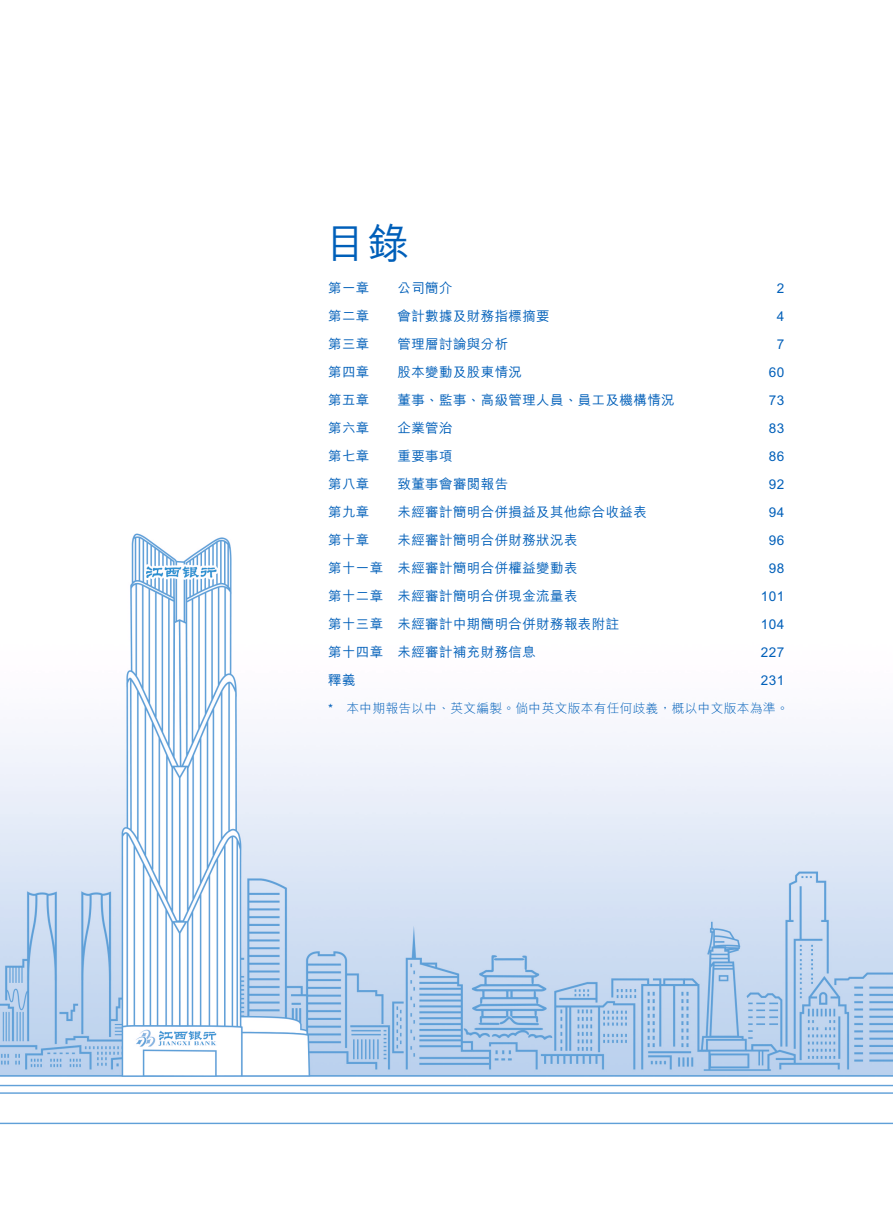
<style>
.page{position:relative;width:893px;height:1212px;background:#fff}
.page>*{position:absolute;margin:0;border:0;box-sizing:border-box;transform-origin:0 0}
.t1{font:500 42px "M Hei HK";color:#005fb9}
.t2{font:500 13.5px "M Hei HK";letter-spacing:.03em;color:#005fb9}
.t3{font:300 12.75px "M Hei HK";letter-spacing:.02em;color:#005fb9}
.s1{font-family:"Helvetica LT Std";font-weight:400}
</style>
<div class="page">
<img style="left:0;top:533px;width:893px;height:592px">
<h1 class="t1" style="left:325px;top:213px;width:85px">目錄</h1>
<p class="t2" style="left:328px;top:278px;width:43px">第一章</p>
<p class="t2" style="left:397px;top:278px;width:57px">公司簡介</p>
<p class="t2" style="left:777px;top:278px;width:9px">2</p>
<p class="t2" style="left:328px;top:306px;width:43px">第二章</p>
<p class="t2" style="left:397px;top:306px;width:154px">會計數據及財務指標摘要</p>
<p class="t2" style="left:777px;top:306px;width:9px">4</p>
<p class="t2" style="left:328px;top:334px;width:43px">第三章</p>
<p class="t2" style="left:397px;top:334px;width:112px">管理層討論與分析</p>
<p class="t2" style="left:777px;top:334px;width:9px">7</p>
<p class="t2" style="left:328px;top:362px;width:43px">第四章</p>
<p class="t2" style="left:397px;top:362px;width:126px">股本變動及股東情況</p>
<p class="t2" style="left:769px;top:362px;width:17px">60</p>
<p class="t2" style="left:328px;top:390px;width:43px">第五章</p>
<p class="t2" style="left:397px;top:390px;width:279px">董事、監事、高級管理人員、員工及機構情況</p>
<p class="t2" style="left:769px;top:390px;width:17px">73</p>
<p class="t2" style="left:328px;top:418px;width:43px">第六章</p>
<p class="t2" style="left:397px;top:418px;width:57px">企業管治</p>
<p class="t2" style="left:769px;top:418px;width:17px">83</p>
<p class="t2" style="left:328px;top:446px;width:43px">第七章</p>
<p class="t2" style="left:397px;top:446px;width:57px">重要事項</p>
<p class="t2" style="left:769px;top:446px;width:17px">86</p>
<p class="t2" style="left:328px;top:474px;width:43px">第八章</p>
<p class="t2" style="left:397px;top:474px;width:112px">致董事會審閱報告</p>
<p class="t2" style="left:769px;top:474px;width:17px">92</p>
<p class="t2" style="left:328px;top:502px;width:43px">第九章</p>
<p class="t2" style="left:397px;top:502px;width:251px">未經審計簡明合併損益及其他綜合收益表</p>
<p class="t2" style="left:769px;top:502px;width:17px">94</p>
<p class="t2" style="left:328px;top:530px;width:43px">第十章</p>
<p class="t2" style="left:397px;top:530px;width:182px">未經審計簡明合併財務狀況表</p>
<p class="t2" style="left:769px;top:530px;width:17px">96</p>
<p class="t2" style="left:328px;top:558px;width:251px">第十一章 未經審計簡明合併權益變動表</p>
<p class="t2" style="left:769px;top:558px;width:17px">98</p>
<p class="t2" style="left:328px;top:586px;width:251px">第十二章 未經審計簡明合併現金流量表</p>
<p class="t2" style="left:761px;top:586px;width:25px">101</p>
<p class="t2" style="left:328px;top:614px;width:293px">第十三章 未經審計中期簡明合併財務報表附註</p>
<p class="t2" style="left:761px;top:614px;width:25px">104</p>
<p class="t2" style="left:328px;top:642px;width:209px">第十四章 未經審計補充財務信息</p>
<p class="t2" style="left:761px;top:642px;width:25px">227</p>
<p class="t2" style="left:328px;top:670px;width:29px">釋義</p>
<p class="t2" style="left:761px;top:670px;width:25px">231</p>
<p class="t3" style="left:328px;top:702px;width:462px"><span class="s1">*</span> 本中期報告以中、英文編製。倘中英文版本有任何歧義，概以中文版本為準。</p>
</div>
